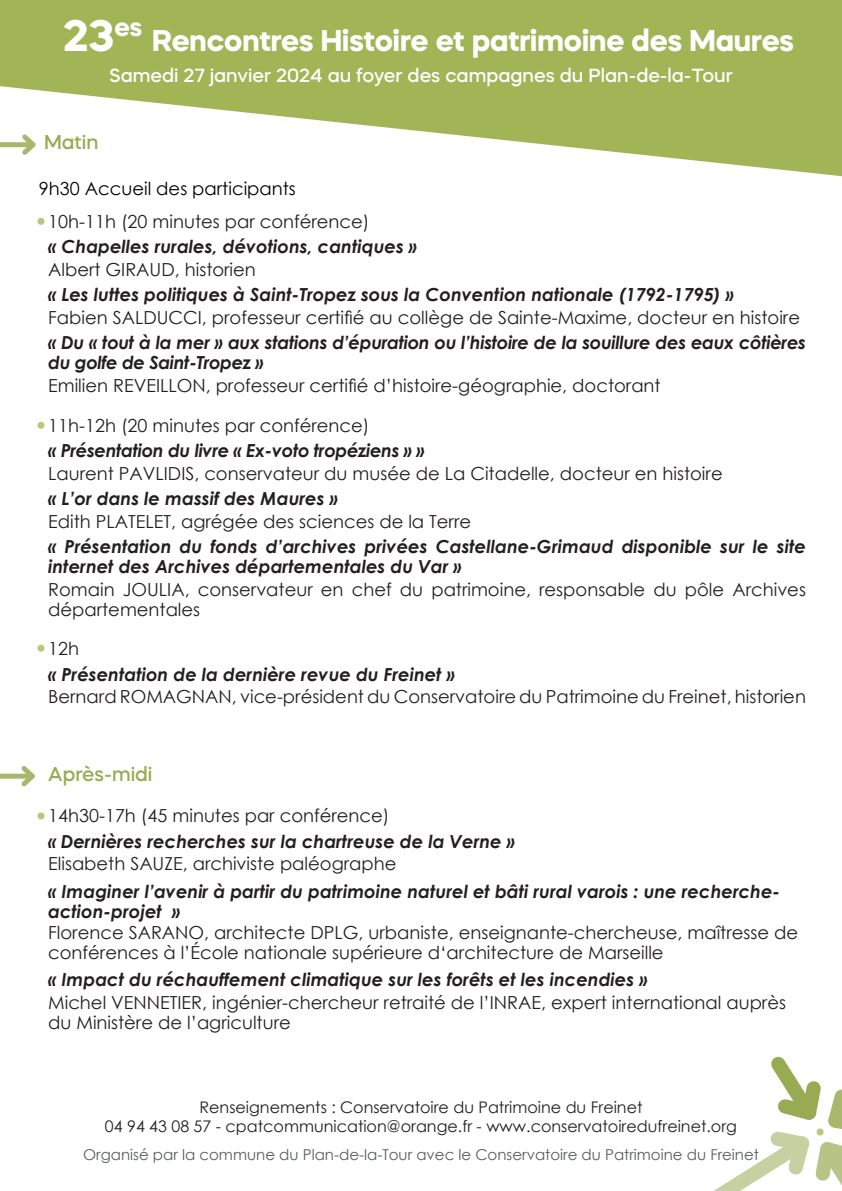
<style>
.page{position:relative;width:842px;height:1191px;background:#fff}
.page>*{position:absolute;margin:0;border:0;box-sizing:border-box;transform-origin:0 0}
.t1{font:700 44px "Mazzard H";color:#fff}
.t2{font:700 30px "Mazzard H";color:#fff}
.t3{font:500 20px "Mazzard H";color:#98ab52}
.t4{font:500 19px "Mazzard H";color:#fff}
.t5{font:18px/20.1px "Century Gothic";color:#231f20}
.t6{font:italic 700 18px/19.8px "Century Gothic";color:#231f20}
.t7{font:italic 700 18px/19.8px "Century Gothic";letter-spacing:-.02em;color:#231f20}
.t8{font:18px "Century Gothic";color:#000}
.t9{font:16px/19px "Century Gothic";color:#231f20;text-align:center}
.t10{font:15px "Century Gothic";color:#525e65}
.s1{font-weight:700;font-style:italic}
</style>
<div class="page">
<svg style="left:0;top:0;width:842px;height:177px;fill:#a1b456"></svg>
<div style="left:0;top:773px;width:32px;height:5px;background:#a7b76c"></div>
<svg style="left:17px;top:766px;width:18px;height:20px"></svg>
<div style="left:0;top:142px;width:33px;height:5px;background:#a7b76c"></div>
<svg style="left:18px;top:134px;width:20px;height:21px"></svg>
<svg style="left:37px;top:217px;width:8px;height:8px"></svg>
<svg style="left:37px;top:421px;width:8px;height:8px"></svg>
<svg style="left:37px;top:644px;width:8px;height:8px"></svg>
<svg style="left:37px;top:812px;width:8px;height:8px"></svg>
<svg style="left:714px;top:1056px;width:128px;height:135px"></svg>
<p class="t1" style="left:63px;top:6px;width:80px">23<sup>es</sup></p>
<p class="t2" style="left:152px;top:20px;width:643px">Rencontres Histoire et patrimoine des Maures</p>
<p class="t4" style="left:109px;top:63px;width:625px">Samedi 27 janvier 2024 au foyer des campagnes du Plan-de-la-Tour</p>
<p class="t3" style="left:44px;top:129px;width:56px">Matin</p>
<p class="t8" style="left:39px;top:176px;width:258px">9h30 Accueil des participants</p>
<p class="t5" style="left:48px;top:211px;width:323px">10h-11h (20 minutes par conférence)</p>
<p class="t6" style="left:48px;top:236px;width:371px">« Chapelles rurales, dévotions, cantiques »</p>
<p class="t5" style="left:48px;top:259px;width:209px">Albert GIRAUD, historien</p>
<p class="t6" style="left:48px;top:284px;width:687px">« Les luttes politiques à Saint-Tropez sous la Convention nationale (1792-1795) »</p>
<p class="t5" style="left:48px;top:307px;width:753px">Fabien SALDUCCI, professeur certifié au collège de Sainte-Maxime, docteur en histoire</p>
<p class="t7" style="left:48px;top:332px;width:759px">« Du « tout à la mer » aux stations d’épuration ou l’histoire de la souillure des eaux côtières du golfe de Saint-Tropez »</p>
<p class="t5" style="left:48px;top:375px;width:614px">Emilien REVEILLON, professeur certifié d’histoire-géographie, doctorant</p>
<p class="t5" style="left:48px;top:415px;width:323px">11h-12h (20 minutes par conférence)</p>
<p class="t7" style="left:48px;top:440px;width:378px">« Présentation du livre « Ex-voto tropéziens » »</p>
<p class="t5" style="left:48px;top:463px;width:676px">Laurent PAVLIDIS, conservateur du musée de La Citadelle, docteur en histoire</p>
<p class="t6" style="left:48px;top:488px;width:291px">« L’or dans le massif des Maures »</p>
<p class="t5" style="left:48px;top:511px;width:424px">Edith PLATELET, agrégée des sciences de la Terre</p>
<p class="t6" style="left:48px;top:536px;width:759px">« Présentation du fonds d’archives privées Castellane-Grimaud disponible sur le site internet des Archives départementales du Var »</p>
<p class="t5" style="left:48px;top:579px;width:759px;line-height:19.8px">Romain JOULIA, conservateur en chef du patrimoine, responsable du pôle Archives départementales</p>
<p class="t5" style="left:48px;top:638px;width:32px">12h</p>
<p class="t6" style="left:48px;top:663px;width:408px">« Présentation de la dernière revue du Freinet »</p>
<p class="t5" style="left:48px;top:686px;width:759px">Bernard ROMAGNAN, vice-président du Conservatoire du Patrimoine du Freinet, historien</p>
<p class="t3" style="left:48px;top:760px;width:106px">Après-midi</p>
<p class="t5" style="left:48px;top:805px;width:343px">14h30-17h (45 minutes par conférence)</p>
<p class="t6" style="left:48px;top:830px;width:468px">« Dernières recherches sur la chartreuse de la Verne »</p>
<p class="t5" style="left:48px;top:853px;width:350px">Elisabeth SAUZE, archiviste paléographe</p>
<p class="t5" style="left:48px;top:881px;width:751px"><span class="s1">« Imaginer l’avenir à partir du patrimoine naturel et bâti rural varois : une recherche&shy;action-projet »<br></span>Florence SARANO, architecte DPLG, urbaniste, enseignante-chercheuse, maîtresse de conférences à l’École nationale supérieure d‘architecture de Marseille</p>
<p class="t6" style="left:48px;top:969px;width:601px">« Impact du réchauffement climatique sur les forêts et les incendies »</p>
<p class="t5" style="left:48px;top:992px;width:739px;line-height:19.8px">Michel VENNETIER, ingénier-chercheur retraité de l’INRAE, expert international auprès du Ministère de l’agriculture</p>
<p class="t9" style="left:105px;top:1097px;width:633px">Renseignements : Conservatoire du Patrimoine du Freinet<br>04 94 43 08 57 - cpatcommunication@orange.fr - www.conservatoiredufreinet.org</p>
<p class="t10" style="left:83px;top:1143px;width:677px">Organisé par la commune du Plan-de-la-Tour avec le Conservatoire du Patrimoine du Freinet</p>
</div>
